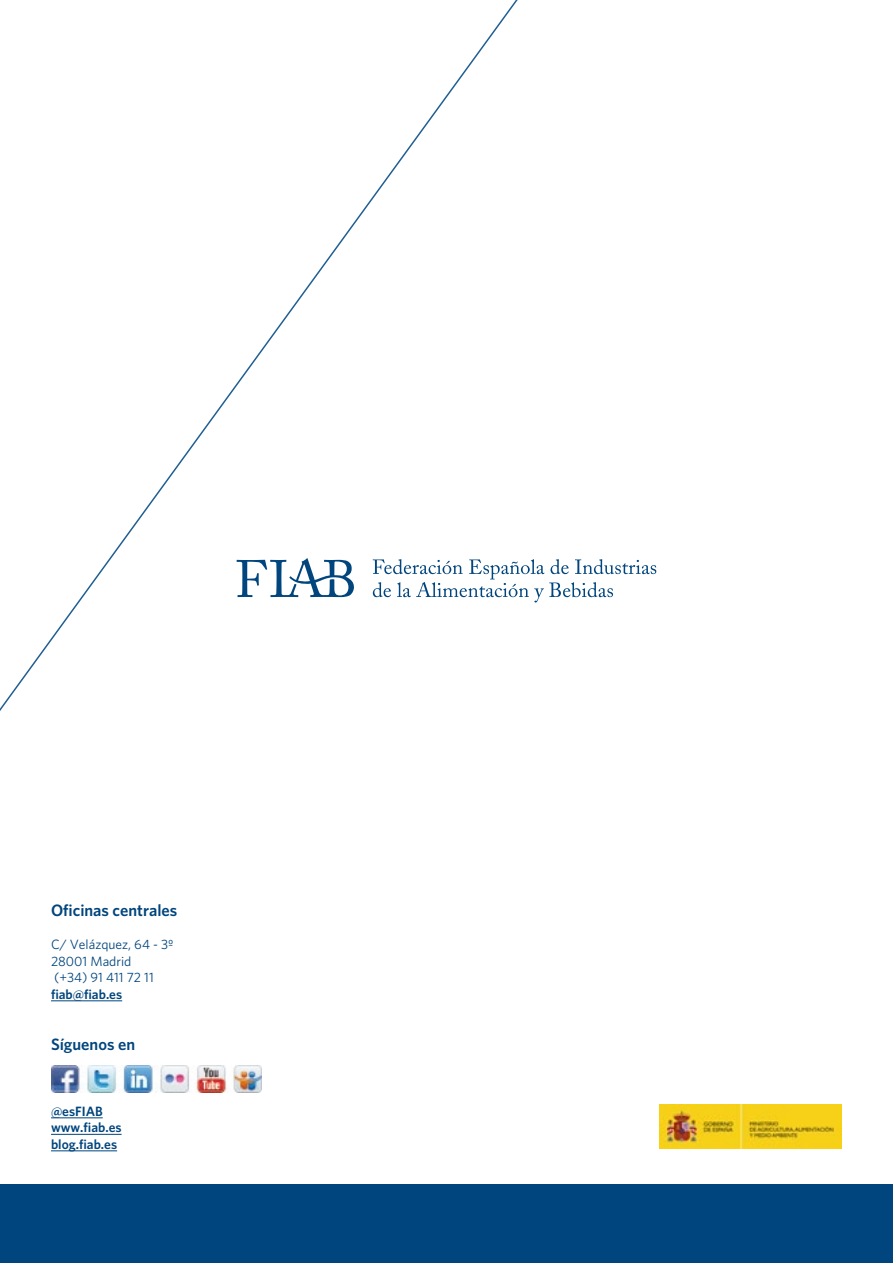
<style>
.page{position:relative;width:893px;height:1263px;background:#fff}
.page>*{position:absolute;margin:0;border:0;box-sizing:border-box;transform-origin:0 0}
.t1{font:600 16.5px "Whitney";color:#00457d}
.t2{font:13.5px/16.5px "Whitney";color:#00457d}
.t3{font:600 13.5px/16.5px "Whitney";color:#00457d}
</style>
<div class="page">
<svg style="left:535px;top:559px;width:121px;height:43px"></svg>
<img style="left:660px;top:1104px;width:182px;height:45px">
<hr style="left:51px;top:1000px;width:71px;height:1px;background:#00457d">
<hr style="left:51px;top:1117px;width:52px;height:1px;background:#00457d">
<hr style="left:51px;top:1134px;width:71px;height:1px;background:#00457d">
<hr style="left:51px;top:1150px;width:66px;height:1px;background:#00457d">
<div style="left:0;top:1184px;width:893px;height:79px;background:#00457d"></div>
<img style="left:51px;top:1065px;width:210px;height:28px">
<svg style="left:0;top:0;width:535px;height:711px"></svg>
<p class="t1" style="left:51px;top:901px;width:128px">Oficinas centrales</p>
<p class="t2" style="left:51px;top:936px;width:124px">C/ Velázquez, 64 - 3º<br>28001 Madrid<br>(+34) 91 411 72 11</p>
<p class="t3" style="left:51px;top:985px;width:73px">fiab@fiab.es</p>
<p class="t1" style="left:51px;top:1034px;width:86px">Síguenos en</p>
<p class="t3" style="left:51px;top:1102px;width:72px">@esFIAB www.fiab.es blog.fiab.es</p>
</div>
